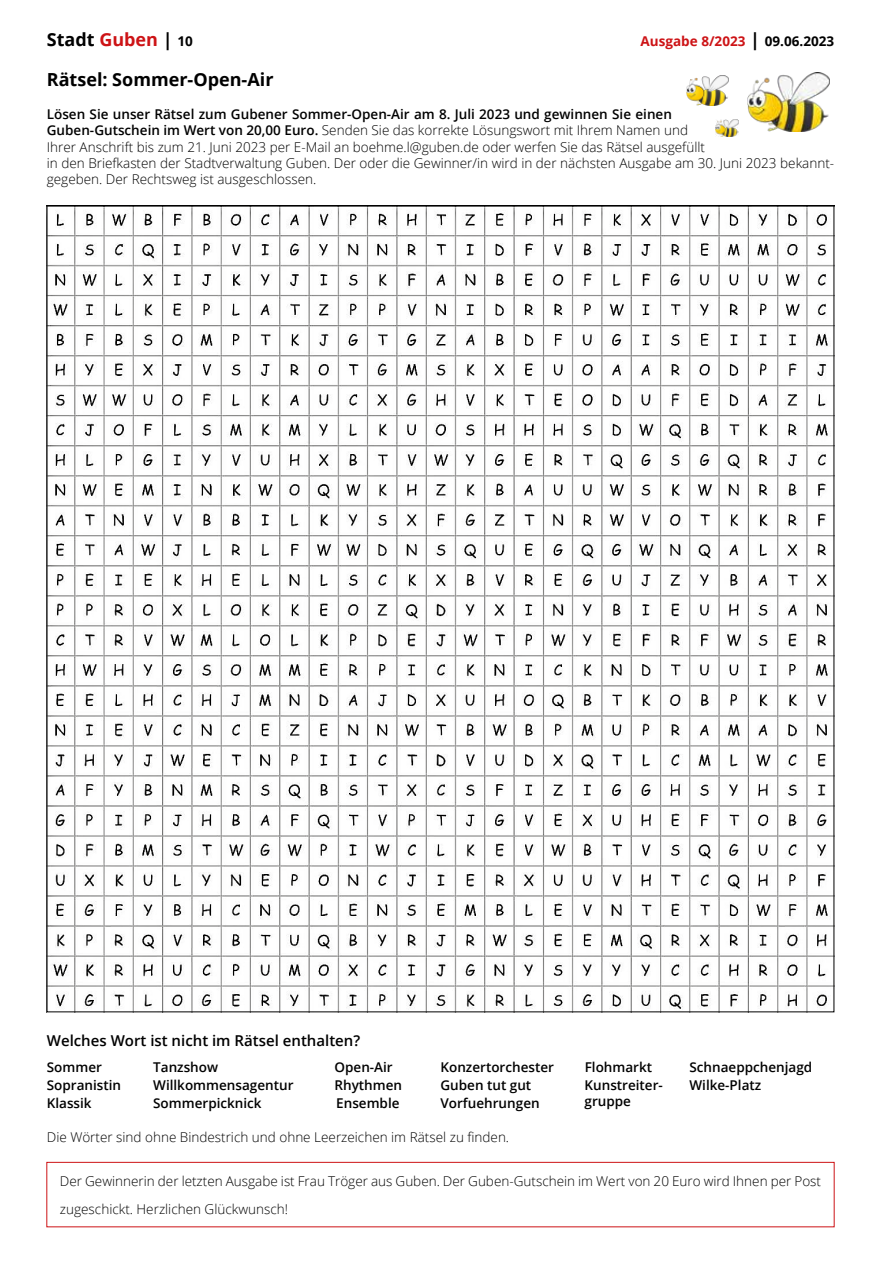
<style>
.page{position:relative;width:881px;height:1263px;background:#fff}
.page>*{position:absolute;margin:0;border:0;box-sizing:border-box;transform-origin:0 0}
.t1{font:700 18px "Open Sans";color:#000}
.t2{font:600 15px "Open Sans";color:#000}
.t3{font:300 13.5px/16.2px "Open Sans";color:#000}
.t4{font:600 13.5px/16.5px "Open Sans";color:#000}
.t5{font:700 13.5px "Open Sans";color:#cd1316}
.s1{color:#cd1316}
.s2{font-size:13.5px}
.s3{font-size:18px;color:#000}
.s4{color:#000}
.s5{font-weight:600}
</style>
<div class="page">
<img style="left:747px;top:72px;width:82px;height:59px">
<img style="left:686px;top:75px;width:42px;height:31px">
<img style="left:715px;top:119px;width:23px;height:17px">
<img style="left:49px;top:207px;width:782px;height:803px">
<div style="left:46px;top:1162px;width:788px;height:65px;border:1px solid #cd1316"></div>
<h1 class="t1" style="left:47px;top:27px;width:147px">Stadt <span class="s1">Guben</span> | <span class="s2">10</span></h1>
<p class="t5" style="left:640px;top:32px;width:195px">Ausgabe 8/2023 <span class="s3">|</span> <span class="s4">09.06.2023</span></p>
<h1 class="t1" style="left:47px;top:67px;width:228px">Rätsel: Sommer-Open-Air</h1>
<p class="t3" style="left:47px;top:106px;width:788px"><span class="s5">Lösen Sie unser Rätsel zum Gubener Sommer-Open-Air am 8. Juli 2023 und gewinnen Sie einen<br>Guben-Gutschein im Wert von 20,00 Euro.</span> Senden Sie das korrekte Lösungswort mit Ihrem Namen und<br>Ihrer Anschrift bis zum 21. Juni 2023 per E-Mail an boehme.l@guben.de oder werfen Sie das Rätsel ausgefüllt<br>in den Briefkasten der Stadtverwaltung Guben. Der oder die Gewinner/in wird in der nächsten Ausgabe am 30. Juni 2023 bekannt&shy;gegeben. Der Rechtsweg ist ausgeschlossen.</p>
<p class="t2" style="left:47px;top:1030px;width:315px">Welches Wort ist nicht im Rätsel enthalten?</p>
<p class="t4" style="left:47px;top:1058px;width:57px">Sommer</p>
<p class="t4" style="left:153px;top:1058px;width:66px">Tanzshow</p>
<p class="t4" style="left:334px;top:1058px;width:60px">Open-Air</p>
<p class="t4" style="left:440px;top:1058px;width:115px">Konzertorchester</p>
<p class="t4" style="left:584px;top:1058px;width:69px">Flohmarkt</p>
<p class="t4" style="left:689px;top:1058px;width:124px">Schnaeppchenjagd</p>
<p class="t4" style="left:47px;top:1077px;width:76px">Sopranistin</p>
<p class="t4" style="left:153px;top:1077px;width:142px">Willkommensagentur</p>
<p class="t4" style="left:334px;top:1077px;width:69px">Rhythmen</p>
<p class="t4" style="left:440px;top:1077px;width:92px">Guben tut gut</p>
<p class="t4" style="left:689px;top:1077px;width:73px">Wilke-Platz</p>
<p class="t4" style="left:47px;top:1094px;width:46px">Klassik</p>
<p class="t4" style="left:153px;top:1094px;width:110px">Sommerpicknick</p>
<p class="t4" style="left:336px;top:1094px;width:65px">Ensemble</p>
<p class="t4" style="left:440px;top:1094px;width:101px">Vorfuehrungen</p>
<p class="t3" style="left:47px;top:1128px;width:463px">Die Wörter sind ohne Bindestrich und ohne Leerzeichen im Rätsel zu finden.</p>
<p class="t3" style="left:60px;top:1166px;width:762px;line-height:27.9px">Der Gewinnerin der letzten Ausgabe ist Frau Tröger aus Guben. Der Guben-Gutschein im Wert von 20 Euro wird Ihnen per Post zugeschickt. Herzlichen Glückwunsch!</p>
<p class="t4" style="left:584px;top:1076px;width:80px">Kunstreiter&shy;gruppe</p>
</div>
